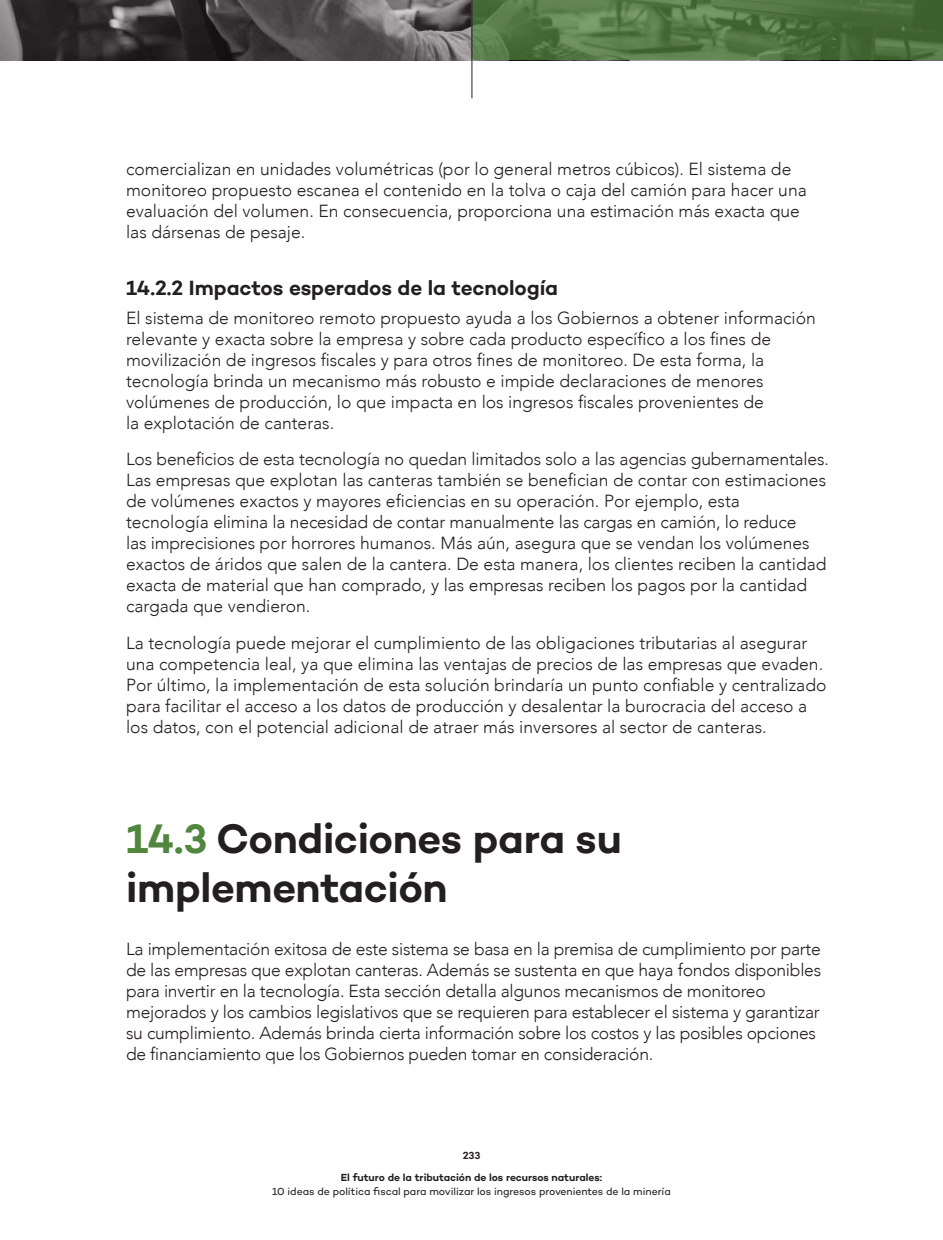
<style>
.page{position:relative;width:943px;height:1240px;background:#fff}
.page>*{position:absolute;margin:0;border:0;box-sizing:border-box;transform-origin:0 0}
.Head1-NEW{font:600 42px/49px "Campton";letter-spacing:-.01em;color:#231f20}
.Head_3{font:600 21px "Campton";letter-spacing:-.005em;color:#231f20}
.Body{font:300 17.5px/21px "Avenir";color:#231f20}
.t1{font:10.5px "Campton";letter-spacing:-.005em;color:#231f20}
.t2{font:600 10.5px/21.9px "Campton";letter-spacing:-.005em;color:#231f20;text-align:center}
.s1{color:#51863e}
</style>
<div class="page">
<img style="left:0;top:0;width:471px;height:60px">
<svg style="left:472px;top:0;width:470px;height:60px;background:#517543"></svg>
<hr style="left:471px;top:0;width:1px;height:98px;background:#231f20">
<p class="Body" style="left:126px;top:158px;width:682px">comercializan en unidades volumétricas (por lo general metros cúbicos). El sistema de monitoreo propuesto escanea el contenido en la tolva o caja del camión para hacer una evaluación del volumen. En consecuencia, proporciona una estimación más exacta que las dársenas de pesaje.</p>
<p class="Head_3" style="left:126px;top:274px;width:433px">14.2.2 Impactos esperados de la tecnología</p>
<p class="Body" style="left:126px;top:307px;width:691px">El sistema de monitoreo remoto propuesto ayuda a los Gobiernos a obtener información relevante y exacta sobre la empresa y sobre cada producto específico a los fines de movilización de ingresos fiscales y para otros fines de monitoreo. De esta forma, la tecnología brinda un mecanismo más robusto e impide declaraciones de menores volúmenes de producción, lo que impacta en los ingresos fiscales provenientes de<br>la explotación de canteras.</p>
<p class="Body" style="left:126px;top:449px;width:704px">Los beneficios de esta tecnología no quedan limitados solo a las agencias gubernamentales.<br>Las empresas que explotan las canteras también se benefician de contar con estimaciones de volúmenes exactos y mayores eficiencias en su operación. Por ejemplo, esta<br>tecnología elimina la necesidad de contar manualmente las cargas en camión, lo reduce<br>las imprecisiones por horrores humanos. Más aún, asegura que se vendan los volúmenes exactos de áridos que salen de la cantera. De esta manera, los clientes reciben la cantidad exacta de material que han comprado, y las empresas reciben los pagos por la cantidad cargada que vendieron.</p>
<p class="Body" style="left:126px;top:633px;width:702px">La tecnología puede mejorar el cumplimiento de las obligaciones tributarias al asegurar una competencia leal, ya que elimina las ventajas de precios de las empresas que evaden.<br>Por último, la implementación de esta solución brindaría un punto confiable y centralizado para facilitar el acceso a los datos de producción y desalentar la burocracia del acceso a los datos, con el potencial adicional de atraer más inversores al sector de canteras.</p>
<p class="Head1-NEW" style="left:126px;top:813px;width:497px"><span class="s1">14.3</span> Condiciones para su implementación</p>
<p class="Body" style="left:126px;top:938px;width:696px">La implementación exitosa de este sistema se basa en la premisa de cumplimiento por parte de las empresas que explotan canteras. Además se sustenta en que haya fondos disponibles para invertir en la tecnología. Esta sección detalla algunos mecanismos de monitoreo mejorados y los cambios legislativos que se requieren para establecer el sistema y garantizar su cumplimiento. Además brinda cierta información sobre los costos y las posibles opciones de financiamiento que los Gobiernos pueden tomar en consideración.</p>
<p class="t2" style="left:341px;top:1144px;width:263px">233<br>El futuro de la tributación de los recursos naturales:</p>
<p class="t1" style="left:272px;top:1184px;width:400px">10 ideas de política fiscal para movilizar los ingresos provenientes de la minería</p>
</div>
